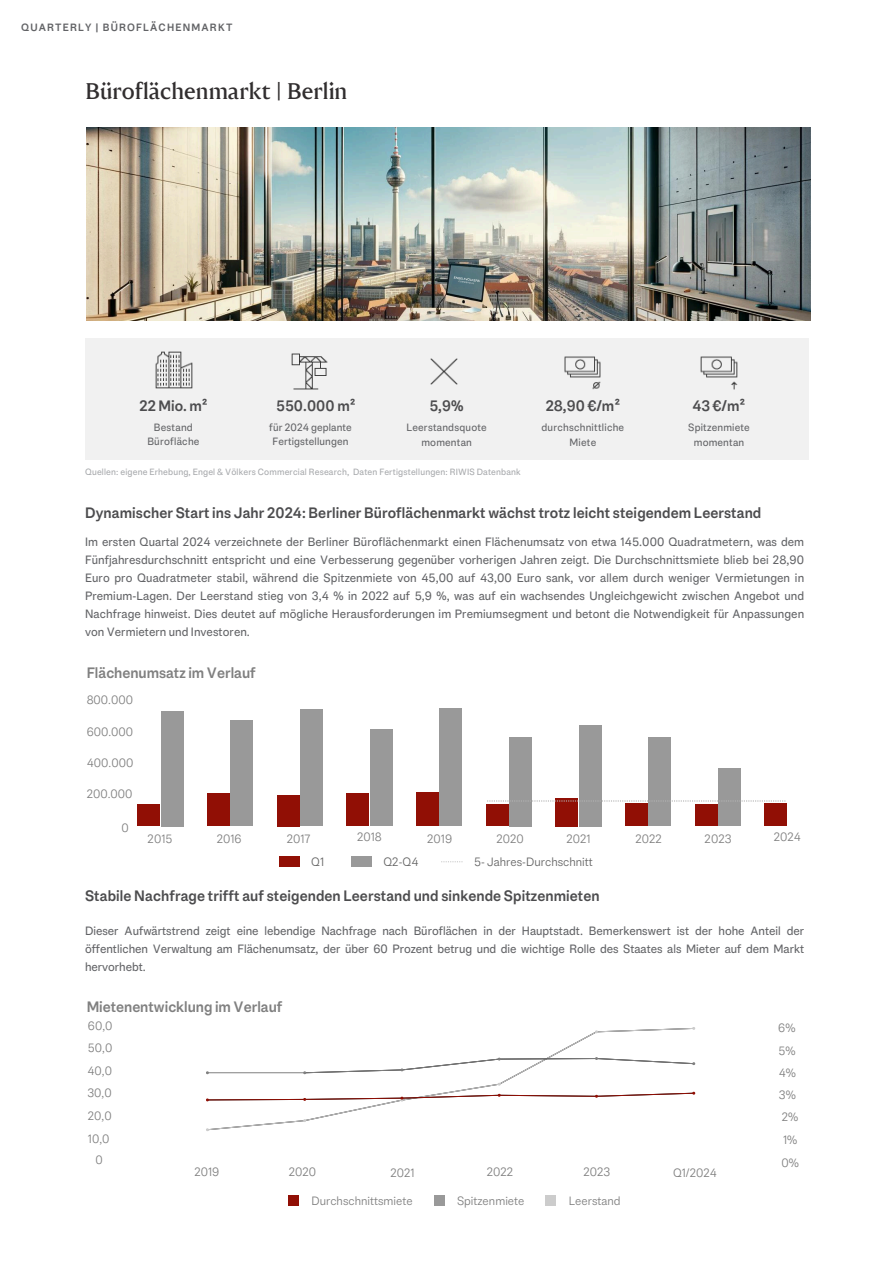
<style>
.page{position:relative;width:894px;height:1264px;background:#fff}
.page>*{position:absolute;margin:0;border:0;box-sizing:border-box;transform-origin:0 0}
.t1{font:700 22.5px "Engel Voelkers Head";color:#312e2f}
.t2{font:700 15px "Engel Voelkers Text";letter-spacing:.005em;color:#4c4c4e}
.t3{font:700 15px "Engel Voelkers Text";color:#808080}
.t4{font:12px/18px "Engel Voelkers Text";letter-spacing:.005em;color:#626366;text-align:justify}
.t5{font:300 12px "Engel Voelkers Text";color:#808080}
.t6{font:300 12px "Engel Voelkers Text";color:#666}
.t7{font:10.5px/14.7px "Engel Voelkers Text";letter-spacing:.02em;color:#626366;text-align:center}
.t8{font:700 10.5px "Engel Voelkers Text";letter-spacing:.115em;color:#626366}
.t9{font:9px "Engel Voelkers Text";letter-spacing:.02em;color:#a7a9ac}
</style>
<div class="page">
<div style="left:85px;top:338px;width:723px;height:122px;background:#f1f1f1"></div>
<img style="left:87px;top:128px;width:723px;height:192px">
<svg style="left:453px;top:276px;width:26px;height:8px"></svg>
<svg style="left:206px;top:1027px;width:489px;height:104px"></svg>
<div style="left:288px;top:1195px;width:11px;height:10px;background:#910f05"></div>
<div style="left:433px;top:1195px;width:11px;height:10px;background:#999"></div>
<div style="left:545px;top:1195px;width:11px;height:10px;background:#ccc"></div>
<img style="left:291px;top:353px;width:37px;height:37px">
<img style="left:564px;top:356px;width:37px;height:34px">
<img style="left:700px;top:356px;width:38px;height:34px">
<img style="left:430px;top:358px;width:28px;height:27px">
<img style="left:155px;top:351px;width:38px;height:38px">
<div style="left:138px;top:804px;width:22px;height:22px;background:#910f05"></div>
<div style="left:161px;top:711px;width:22px;height:115px;background:#999"></div>
<div style="left:207px;top:793px;width:22px;height:33px;background:#910f05"></div>
<div style="left:231px;top:720px;width:22px;height:106px;background:#999"></div>
<div style="left:277px;top:795px;width:22px;height:31px;background:#910f05"></div>
<div style="left:300px;top:709px;width:22px;height:117px;background:#999"></div>
<div style="left:347px;top:793px;width:22px;height:33px;background:#910f05"></div>
<div style="left:370px;top:729px;width:22px;height:97px;background:#999"></div>
<div style="left:416px;top:792px;width:22px;height:34px;background:#910f05"></div>
<div style="left:439px;top:709px;width:22px;height:117px;background:#999"></div>
<div style="left:486px;top:804px;width:22px;height:22px;background:#910f05"></div>
<div style="left:509px;top:737px;width:22px;height:89px;background:#999"></div>
<div style="left:555px;top:798px;width:22px;height:28px;background:#910f05"></div>
<div style="left:579px;top:725px;width:22px;height:101px;background:#999"></div>
<div style="left:625px;top:803px;width:22px;height:23px;background:#910f05"></div>
<div style="left:648px;top:737px;width:22px;height:89px;background:#999"></div>
<div style="left:695px;top:804px;width:22px;height:22px;background:#910f05"></div>
<div style="left:718px;top:768px;width:22px;height:58px;background:#999"></div>
<div style="left:764px;top:803px;width:22px;height:23px;background:#910f05"></div>
<svg style="left:487px;top:800px;width:298px;height:1px"></svg>
<div style="left:279px;top:856px;width:20px;height:10px;background:#910f05"></div>
<div style="left:351px;top:856px;width:20px;height:10px;background:#999"></div>
<svg style="left:441px;top:861px;width:21px;height:1px"></svg>
<h6 class="t8" style="left:21px;top:20px;width:212px">QUARTERLY | BÜROFLÄCHENMARKT</h6>
<p class="t1" style="left:85px;top:76px;width:264px">Büroflächenmarkt | Berlin</p>
<h6 class="t2" style="left:140px;top:396px;width:70px">22 Mio. m²</h6>
<p class="t2" style="left:276px;top:396px;width:81px">550.000 m²</p>
<h2 class="t2" style="left:429px;top:396px;width:36px">5,9%</h2>
<p class="t2" style="left:545px;top:396px;width:76px">28,90 €/m²</p>
<h2 class="t2" style="left:692px;top:396px;width:54px">43 €/m²</h2>
<h4 class="t7" style="left:147px;top:421px;width:54px;line-height:14px">Bestand<br>Bürofläche</h4>
<h2 class="t7" style="left:269px;top:421px;width:84px;line-height:14px">für 2024 geplante<br>Fertigstellungen</h2>
<h4 class="t7" style="left:406px;top:420px;width:82px">Leerstandsquote momentan</h4>
<h4 class="t7" style="left:541px;top:420px;width:84px">durchschnittliche<br>Miete</h4>
<h4 class="t7" style="left:688px;top:420px;width:63px">Spitzenmiete momentan</h4>
<h2 class="t9" style="left:85px;top:465px;width:437px">Quellen: eigene Erhebung, Engel &amp; Völkers Commercial Research, Daten Fertigstellungen: RIWIS Datenbank</h2>
<h6 class="t2" style="left:85px;top:502px;width:677px">Dynamischer Start ins Jahr 2024: Berliner Büroflächenmarkt wächst trotz leicht steigendem Leerstand</h6>
<h2 class="t4" style="left:85px;top:532px;width:720px">Im ersten Quartal 2024 verzeichnete der Berliner Büroflächenmarkt einen Flächenumsatz von etwa 145.000 Quadratmetern, was dem Fünfjahresdurchschnitt entspricht und eine Verbesserung gegenüber vorherigen Jahren zeigt. Die Durchschnittsmiete blieb bei 28,90<br>Euro pro Quadratmeter stabil, während die Spitzenmiete von 45,00 auf 43,00 Euro sank, vor allem durch weniger Vermietungen in Premium-Lagen. Der Leerstand stieg von 3,4 % in 2022 auf 5,9 %, was auf ein wachsendes Ungleichgewicht zwischen Angebot und Nachfrage hinweist. Dies deutet auf mögliche Herausforderungen im Premiumsegment und betont die Notwendigkeit für Anpassungen von Vermietern und Investoren.</h2>
<h4 class="t3" style="left:87px;top:662px;width:170px">Flächenumsatz im Verlauf</h4>
<h4 class="t5" style="left:87px;top:692px;width:48px">800.000</h4>
<h4 class="t5" style="left:87px;top:723px;width:48px">600.000</h4>
<h4 class="t5" style="left:87px;top:755px;width:48px">400.000</h4>
<h4 class="t5" style="left:87px;top:786px;width:47px">200.000</h4>
<h4 class="t5" style="left:121px;top:819px;width:9px">0</h4>
<h3 class="t5" style="left:148px;top:830px;width:26px">2015</h3>
<h4 class="t5" style="left:217px;top:830px;width:26px">2016</h4>
<h4 class="t5" style="left:287px;top:830px;width:25px">2017</h4>
<h4 class="t5" style="left:357px;top:828px;width:26px">2018</h4>
<h4 class="t5" style="left:427px;top:830px;width:26px">2019</h4>
<h4 class="t5" style="left:496px;top:830px;width:29px">2020</h4>
<h4 class="t5" style="left:566px;top:830px;width:26px">2021</h4>
<h4 class="t5" style="left:635px;top:830px;width:28px">2022</h4>
<h4 class="t5" style="left:704px;top:830px;width:28px">2023</h4>
<h4 class="t5" style="left:773px;top:828px;width:29px">2024</h4>
<h4 class="t6" style="left:311px;top:853px;width:14px">Q1</h4>
<h4 class="t6" style="left:383px;top:853px;width:37px">Q2-Q4</h4>
<p class="t6" style="left:474px;top:853px;width:120px">5- Jahres-Durchschnitt</p>
<h6 class="t2" style="left:85px;top:885px;width:516px">Stabile Nachfrage trifft auf steigenden Leerstand und sinkende Spitzenmieten</h6>
<p class="t4" style="left:85px;top:921px;width:720px">Dieser Aufwärtstrend zeigt eine lebendige Nachfrage nach Büroflächen in der Hauptstadt. Bemerkenswert ist der hohe Anteil der öffentlichen Verwaltung am Flächenumsatz, der über 60 Prozent betrug und die wichtige Rolle des Staates als Mieter auf dem Markt hervorhebt.</p>
<h4 class="t3" style="left:87px;top:996px;width:197px">Mietenentwicklung im Verlauf</h4>
<h4 class="t5" style="left:88px;top:1018px;width:26px">60,0</h4>
<h4 class="t5" style="left:778px;top:1019px;width:19px">6%</h4>
<h3 class="t5" style="left:88px;top:1039px;width:26px">50,0</h3>
<h4 class="t5" style="left:778px;top:1042px;width:19px">5%</h4>
<h3 class="t5" style="left:87px;top:1063px;width:26px">40,0</h3>
<h4 class="t5" style="left:778px;top:1064px;width:19px">4%</h4>
<h4 class="t5" style="left:87px;top:1085px;width:26px">30,0</h4>
<h4 class="t5" style="left:778px;top:1086px;width:18px">3%</h4>
<h4 class="t5" style="left:88px;top:1107px;width:25px">20,0</h4>
<h4 class="t5" style="left:781px;top:1108px;width:18px">2%</h4>
<h4 class="t5" style="left:88px;top:1130px;width:23px">10,0</h4>
<h4 class="t5" style="left:782px;top:1131px;width:16px">1%</h4>
<h4 class="t5" style="left:95px;top:1152px;width:9px">0</h4>
<h4 class="t5" style="left:194px;top:1164px;width:26px">2019</h4>
<h4 class="t5" style="left:289px;top:1164px;width:29px">2020</h4>
<h2 class="t5" style="left:390px;top:1164px;width:26px">2021</h2>
<h4 class="t5" style="left:486px;top:1164px;width:28px">2022</h4>
<h2 class="t5" style="left:583px;top:1164px;width:28px">2023</h2>
<h4 class="t5" style="left:673px;top:1164px;width:45px">Q1/2024</h4>
<p class="t5" style="left:781px;top:1154px;width:19px">0%</p>
<h5 class="t5" style="left:311px;top:1192px;width:103px">Durchschnittsmiete</h5>
<h1 class="t5" style="left:457px;top:1192px;width:69px">Spitzenmiete</h1>
<p class="t5" style="left:568px;top:1192px;width:53px">Leerstand</p>
</div>
